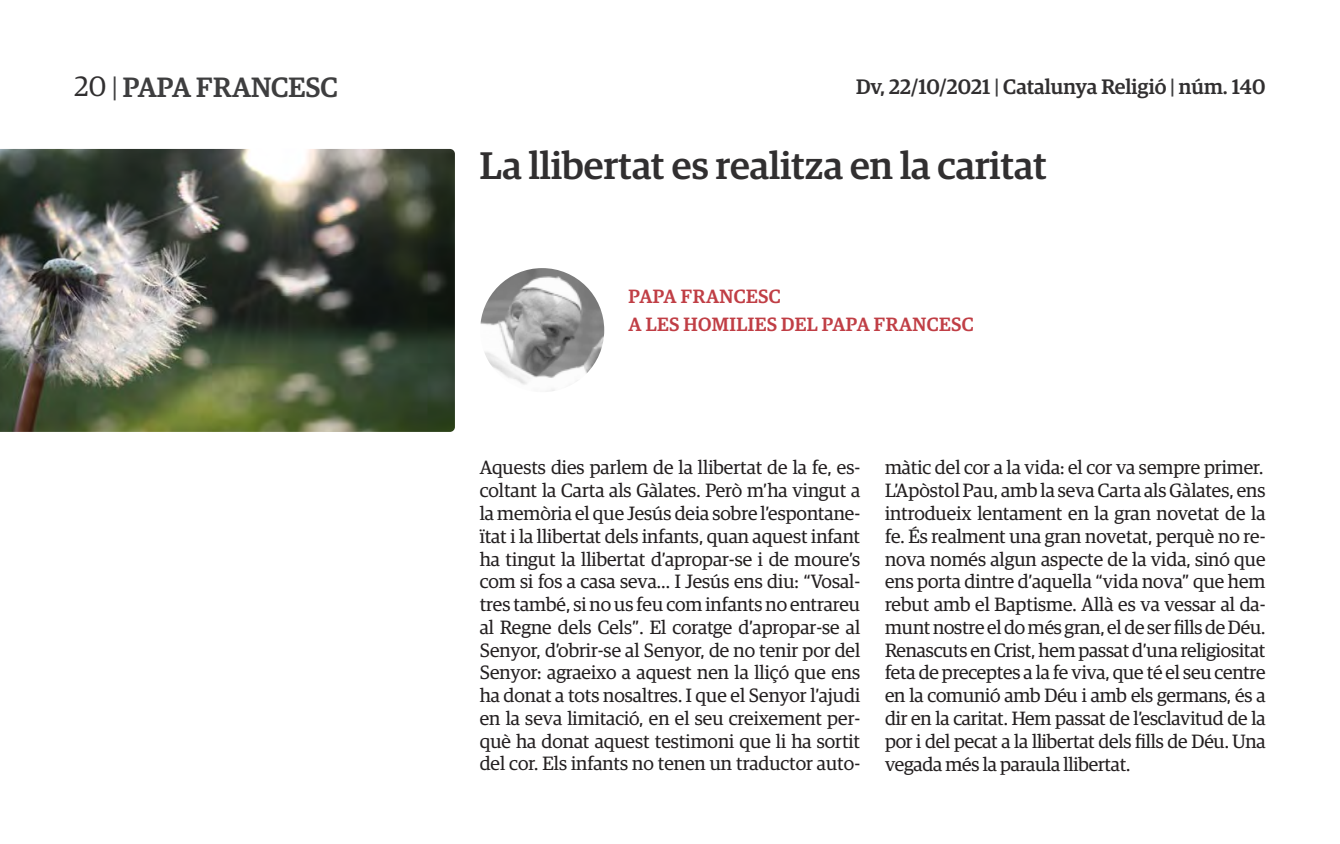
<style>
.page{position:relative;width:1340px;height:844px;background:#fff}
.page>*{position:absolute;margin:0;border:0;box-sizing:border-box;transform-origin:0 0}
.t1{font:500 38.5px "Guardian Egyp";color:#312f30}
.t2{font:500 28px "Guardian Egyp";color:#3e3e3f}
.t3{font:500 21px "Guardian Egyp";color:#312f30}
.t4{font:19.25px/22.8px "Guardian Egyp";color:#231f20;text-align:justify}
.t5{font:500 19.25px "Guardian Egyp";letter-spacing:.02em;color:#c03e45}
.s1{font-weight:400;color:#312f30}
.s2{font-weight:400}
.s3{color:#3e3e3f}
</style>
<div class="page">
<img style="left:0;top:149px;width:455px;height:283px">
<img style="left:480px;top:268px;width:124px;height:124px;border-radius:62px">
<h2 class="t2" style="left:74px;top:67px;width:265px"><span class="s1">20</span> <span class="s2">|</span> PAPA FRANCESC</h2>
<p class="t3" style="left:856px;top:71px;width:411px">Dv, 22/10/2021 <span class="s3">|</span> Catalunya Religió <span class="s3">|</span> núm. 140</p>
<p class="t1" style="left:480px;top:138px;width:568px">La llibertat es realitza en la caritat</p>
<p class="t5" style="left:628px;top:282px;width:154px">PAPA FRANCESC</p>
<p class="t5" style="left:628px;top:310px;width:347px">A LES HOMILIES DEL PAPA FRANCESC</p>
<p class="t4" style="left:479px;top:455px;width:382px">Aquests dies parlem de la llibertat de la fe, es&shy;coltant la Carta als Gàlates. Però m’ha vingut a la memòria el que Jesús deia sobre l’espontane&shy;ïtat i la llibertat dels infants, quan aquest infant ha tingut la llibertat d’apropar-se i de moure’s com si fos a casa seva… I Jesús ens diu: “Vosal&shy;tres també, si no us feu com infants no entrareu al Regne dels Cels”. El coratge d’apropar-se al Senyor, d’obrir-se al Senyor, de no tenir por del Senyor: agraeixo a aquest nen la lliçó que ens ha donat a tots nosaltres. I que el Senyor l’ajudi en la seva limitació, en el seu creixement per&shy;què ha donat aquest testimoni que li ha sortit del cor. Els infants no tenen un traductor auto-</p>
<p class="t4" style="left:885px;top:455px;width:380px">màtic del cor a la vida: el cor va sempre primer.</p>
<p class="t4" style="left:885px;top:478px;width:382px">L’Apòstol Pau, amb la seva Carta als Gàlates, ens introdueix lentament en la gran novetat de la fe. És realment una gran novetat, perquè no re&shy;nova només algun aspecte de la vida, sinó que ens porta dintre d’aquella “vida nova” que hem rebut amb el Baptisme. Allà es va vessar al da&shy;munt nostre el do més gran, el de ser fills de Déu.<br>Renascuts en Crist, hem passat d’una religiositat feta de preceptes a la fe viva, que té el seu centre en la comunió amb Déu i amb els germans, és a dir en la caritat. Hem passat de l’esclavitud de la por i del pecat a la llibertat dels fills de Déu. Una vegada més la paraula llibertat.</p>
</div>
